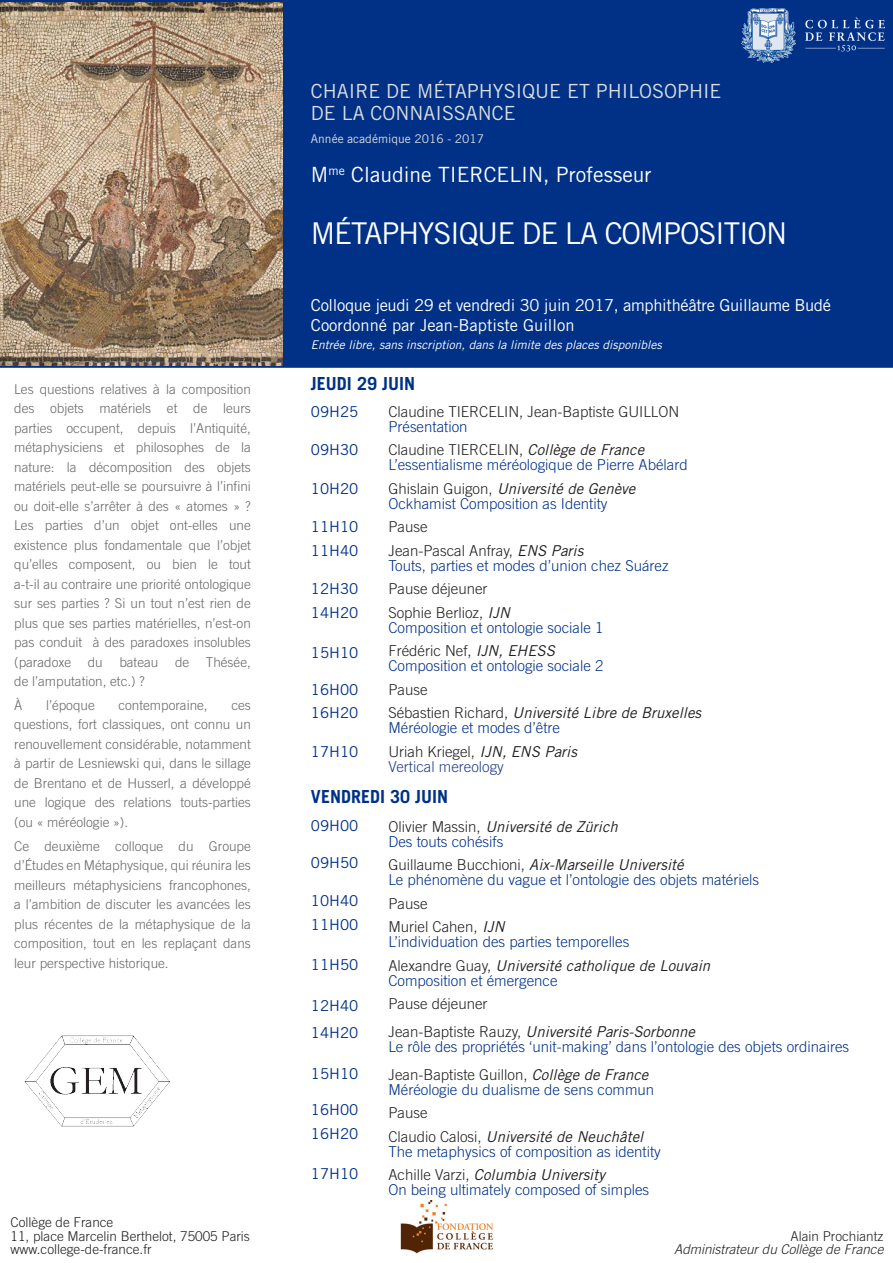
<style>
.page{position:relative;width:893px;height:1263px;background:#fff}
.page>*{position:absolute;margin:0;border:0;box-sizing:border-box;transform-origin:0 0}
.t1{font:30px "Trade Gothic LT Std";letter-spacing:-.04em;color:#fff}
.t2{font:21px "Trade Gothic LT Std";color:#fff}
.t3{font:19.5px "Trade Gothic LT Std";color:#dcdddf}
.t4{font:700 18px "Trade Gothic LT Std";color:#003186}
.t5{font:16.5px "Trade Gothic LT Std";letter-spacing:-.02em;color:#fff}
.t6{font:16.5px "Trade Gothic LT Std";color:#fff}
.t7{font:300 15px "Trade Gothic LT Std";color:#003186}
.t8{font:italic 15px "Trade Gothic LT Std";color:#231f20}
.t9{font:300 15px "Trade Gothic LT Std";color:#231f20}
.t10{font:15px "Trade Gothic LT Std";color:#003186}
.t11{font:300 15px "Trade Gothic LT Std";color:#253f8e}
.t12{font:300 13.5px/19.5px "Trade Gothic LT Std";color:#67676a;text-align:justify}
.t13{font:300 13.5px "Trade Gothic LT Std";color:#231f20}
.t14{font:italic 300 13.5px "Trade Gothic LT Std";color:#231f20}
.t15{font:italic 12px "Trade Gothic LT Std";color:#fff}
.t16{font:12px "Trade Gothic LT Std";color:#dcdddf}
.s1{font-weight:400;font-style:italic}
.s2{font-weight:300;font-style:normal}
</style>
<div class="page">
<div style="left:1px;top:0;width:891px;height:367px;background:#003186"></div>
<img style="left:741px;top:9px;width:143px;height:54px">
<img style="left:0;top:2px;width:283px;height:364px">
<img style="left:24px;top:1035px;width:146px;height:92px">
<img style="left:400px;top:1200px;width:94px;height:54px">
<p class="t12" style="left:14px;top:379px;width:238px">Les questions relatives à la composition des objets matériels et de leurs parties occupent, depuis l’Antiquité, métaphysiciens et philosophes de la nature: la décomposition des objets matériels peut-elle se poursuivre à l’infini ou doit-elle s’arrêter à des « atomes » ?<br>Les parties d’un objet ont-elles une existence plus fondamentale que l’objet qu’elles composent, ou bien le tout a-t-il au contraire une priorité ontologique sur ses parties ? Si un tout n’est rien de plus que ses parties matérielles, n’est-on pas conduit à des paradoxes insolubles (paradoxe du bateau de Thésée, de l’amputation, etc.) ?</p>
<p class="t12" style="left:14px;top:695px;width:10px">À</p>
<p class="t12" style="left:46px;top:695px;width:50px">l’époque</p>
<p class="t12" style="left:118px;top:695px;width:91px">contemporaine,</p>
<p class="t12" style="left:14px;top:695px;width:238px;text-indent:217px">ces questions, fort classiques, ont connu un renouvellement considérable, notamment à partir de Lesniewski qui, dans le sillage de Brentano et de Husserl, a développé une logique des relations touts-parties (ou « méréologie »).</p>
<p class="t12" style="left:14px;top:836px;width:238px">Ce deuxième colloque du Groupe d’Études en Métaphysique, qui réunira les meilleurs métaphysiciens francophones, a l’ambition de discuter les avancées les plus récentes de la métaphysique de la composition, tout en les replaçant dans leur perspective historique.</p>
<p class="t13" style="left:11px;top:1215px;width:104px">Collège de France</p>
<p class="t13" style="left:11px;top:1228px;width:241px">11, place Marcelin Berthelot, 75005 Paris</p>
<p class="t13" style="left:11px;top:1242px;width:143px">www.college-de-france.fr</p>
<p class="t3" style="left:311px;top:79px;width:412px">CHAIRE DE MÉTAPHYSIQUE ET PHILOSOPHIE</p>
<p class="t3" style="left:311px;top:102px;width:206px">DE LA CONNAISSANCE</p>
<p class="t16" style="left:311px;top:131px;width:175px">Année académique 2016 - 2017</p>
<p class="t2" style="left:311px;top:162px;width:342px">M<sup>me</sup> Claudine TIERCELIN, Professeur</p>
<p class="t1" style="left:311px;top:215px;width:478px">MÉTAPHYSIQUE DE LA COMPOSITION</p>
<p class="t5" style="left:311px;top:295px;width:522px">Colloque jeudi 29 et vendredi 30 juin 2017, amphithéâtre Guillaume Budé</p>
<p class="t6" style="left:311px;top:315px;width:265px">Coordonné par Jean-Baptiste Guillon</p>
<p class="t15" style="left:311px;top:338px;width:352px">Entrée libre, sans inscription, dans la limite des places disponibles</p>
<p class="t4" style="left:311px;top:373px;width:106px">JEUDI 29 JUIN</p>
<p class="t10" style="left:311px;top:402px;width:49px">09H25</p>
<p class="t10" style="left:311px;top:441px;width:49px">09H30</p>
<p class="t10" style="left:311px;top:479px;width:49px">10H20</p>
<p class="t10" style="left:311px;top:518px;width:49px">11H10</p>
<p class="t10" style="left:311px;top:541px;width:49px">11H40</p>
<p class="t10" style="left:311px;top:580px;width:49px">12H30</p>
<p class="t10" style="left:311px;top:603px;width:49px">14H20</p>
<p class="t10" style="left:311px;top:644px;width:49px">15H10</p>
<p class="t10" style="left:311px;top:680px;width:49px">16H00</p>
<p class="t10" style="left:311px;top:704px;width:49px">16H20</p>
<p class="t10" style="left:311px;top:742px;width:49px">17H10</p>
<p class="t9" style="left:388px;top:403px;width:292px">Claudine TIERCELIN, Jean-Baptiste GUILLON</p>
<p class="t7" style="left:388px;top:418px;width:81px">Présentation</p>
<p class="t9" style="left:388px;top:441px;width:257px">Claudine TIERCELIN, <span class="s1">Collège de France</span></p>
<p class="t7" style="left:388px;top:456px;width:301px">L’essentialisme méréologique de Pierre Abélard</p>
<p class="t8" style="left:388px;top:479px;width:249px"><span class="s2">Ghislain Guigon,</span> Université de Genève</p>
<p class="t7" style="left:388px;top:495px;width:221px">Ockhamist Composition as Identity</p>
<p class="t9" style="left:388px;top:518px;width:41px">Pause</p>
<p class="t9" style="left:388px;top:542px;width:197px">Jean-Pascal Anfray, <span class="s1">ENS Paris</span></p>
<p class="t7" style="left:388px;top:557px;width:282px">Touts, parties et modes d’union chez Suárez</p>
<p class="t9" style="left:388px;top:580px;width:101px">Pause déjeuner</p>
<p class="t9" style="left:388px;top:604px;width:123px">Sophie Berlioz, <span class="s1">IJN</span></p>
<p class="t7" style="left:388px;top:619px;width:217px">Composition et ontologie sociale 1</p>
<p class="t9" style="left:388px;top:642px;width:168px">Frédéric Nef, <span class="s1">IJN, EHESS</span></p>
<p class="t7" style="left:388px;top:657px;width:217px">Composition et ontologie sociale 2</p>
<p class="t9" style="left:388px;top:681px;width:41px">Pause</p>
<p class="t8" style="left:388px;top:704px;width:314px"><span class="s2">Sébastien Richard,</span> Université Libre de Bruxelles</p>
<p class="t7" style="left:388px;top:719px;width:173px">Méréologie et modes d’être</p>
<p class="t9" style="left:388px;top:743px;width:190px">Uriah Kriegel, <span class="s1">IJN, ENS Paris</span></p>
<p class="t11" style="left:388px;top:758px;width:117px">Vertical mereology</p>
<p class="t4" style="left:311px;top:785px;width:139px">VENDREDI 30 JUIN</p>
<p class="t10" style="left:311px;top:817px;width:49px">09H00</p>
<p class="t10" style="left:311px;top:853px;width:49px">09H50</p>
<p class="t10" style="left:311px;top:892px;width:49px">10H40</p>
<p class="t10" style="left:311px;top:915px;width:49px">11H00</p>
<p class="t10" style="left:311px;top:956px;width:49px">11H50</p>
<p class="t10" style="left:311px;top:996px;width:49px">12H40</p>
<p class="t10" style="left:311px;top:1024px;width:49px">14H20</p>
<p class="t10" style="left:311px;top:1064px;width:49px">15H10</p>
<p class="t10" style="left:311px;top:1101px;width:49px">16H00</p>
<p class="t10" style="left:311px;top:1124px;width:49px">16H20</p>
<p class="t10" style="left:311px;top:1165px;width:49px">17H10</p>
<p class="t8" style="left:388px;top:817px;width:231px"><span class="s2">Olivier Massin,</span> Université de Zürich</p>
<p class="t7" style="left:388px;top:832px;width:117px">Des touts cohésifs</p>
<p class="t8" style="left:388px;top:856px;width:297px"><span class="s2">Guillaume Bucchioni,</span> Aix-Marseille Université</p>
<p class="t7" style="left:388px;top:871px;width:372px">Le phénomène du vague et l’ontologie des objets matériels</p>
<p class="t9" style="left:388px;top:894px;width:41px">Pause</p>
<p class="t9" style="left:388px;top:918px;width:118px">Muriel Cahen, <span class="s1">IJN</span></p>
<p class="t7" style="left:388px;top:933px;width:243px">L’individuation des parties temporelles</p>
<p class="t8" style="left:388px;top:956px;width:323px"><span class="s2">Alexandre Guay,</span> Université catholique de Louvain</p>
<p class="t7" style="left:388px;top:971px;width:171px">Composition et émergence</p>
<p class="t9" style="left:388px;top:995px;width:101px">Pause déjeuner</p>
<p class="t8" style="left:388px;top:1022px;width:308px"><span class="s2">Jean-Baptiste Rauzy,</span> Université Paris-Sorbonne</p>
<p class="t7" style="left:388px;top:1038px;width:462px">Le rôle des propriétés ‘unit-making’ dans l’ontologie des objets ordinaires</p>
<p class="t9" style="left:388px;top:1065px;width:262px">Jean-Baptiste Guillon, <span class="s1">Collège de France</span></p>
<p class="t7" style="left:388px;top:1080px;width:267px">Méréologie du dualisme de sens commun</p>
<p class="t9" style="left:388px;top:1104px;width:41px">Pause</p>
<p class="t8" style="left:388px;top:1127px;width:256px"><span class="s2">Claudio Calosi,</span> Université de Neuchâtel</p>
<p class="t7" style="left:388px;top:1142px;width:274px">The metaphysics of composition as identity</p>
<p class="t8" style="left:388px;top:1166px;width:218px"><span class="s2">Achille Varzi,</span> Columbia University</p>
<p class="t7" style="left:388px;top:1181px;width:262px">On being ultimately composed of simples</p>
<p class="t13" style="left:790px;top:1228px;width:95px">Alain Prochiantz</p>
<p class="t14" style="left:674px;top:1242px;width:211px">Administrateur du Collège de France</p>
</div>
